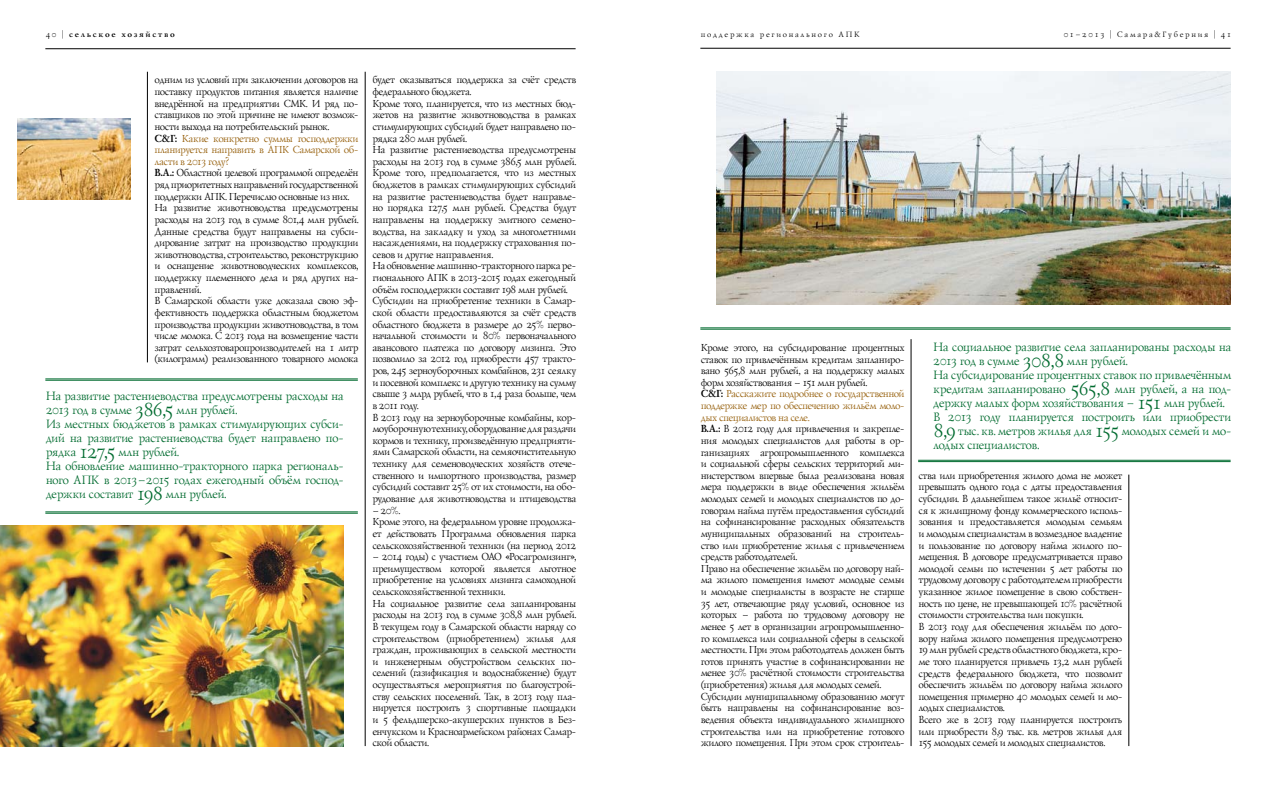
<style>
.page{position:relative;width:1276px;height:794px;background:#fff}
.page>*{position:absolute;margin:0;border:0;box-sizing:border-box;transform-origin:0 0}
.t1{font:12.5px/14px "Lazurski Exp Od CTT";letter-spacing:.005em;color:#006b2f;scale:.96 1}
.t2{font:10.5px/11.6px "Lazurski Exp Od CTT";letter-spacing:-.01em;color:#000;scale:.96 1}
.t3{font:8px "Lazurski Exp Od CTT";letter-spacing:.24em;color:#000}
.t4{font:700 8px "Lazurski C";letter-spacing:.24em;color:#000}
.s1{font-family:"Lazurski Exp Od CTT";font-weight:400}
.s2{font-family:"Lazurski C";font-weight:700}
.s3{color:#945c06}
.s4{font-size:19px}
</style>
<div class="page">
<hr style="left:45px;top:48px;width:530px;height:1px;background:#000">
<img style="left:716px;top:72px;width:514px;height:232px">
<hr style="left:1128px;top:474px;width:1px;height:272px;background:#000">
<hr style="left:911px;top:339px;width:1px;height:407px;background:#000">
<hr style="left:147px;top:72px;width:1px;height:290px;background:#000">
<hr style="left:365px;top:72px;width:1px;height:674px;background:#000">
<hr style="left:45px;top:378px;width:313px;height:1px;background:#006b2f">
<hr style="left:45px;top:380px;width:313px;height:1px;background:#006b2f">
<hr style="left:45px;top:511px;width:313px;height:1px;background:#006b2f">
<hr style="left:45px;top:513px;width:313px;height:1px;background:#006b2f">
<img style="left:0;top:525px;width:343px;height:221px">
<img style="left:17px;top:118px;width:113px;height:82px">
<hr style="left:918px;top:460px;width:312px;height:1px;background:#006b2f">
<hr style="left:918px;top:461px;width:312px;height:1px;background:#006b2f">
<hr style="left:700px;top:327px;width:530px;height:1px;background:#006b2f">
<hr style="left:700px;top:329px;width:530px;height:1px;background:#006b2f">
<hr style="left:700px;top:48px;width:530px;height:1px;background:#000">
<p class="t4" style="left:45px;top:29px;width:130px"><span class="s1">40 |</span> cельское хозяйство</p>
<p class="t3" style="left:700px;top:29px;width:160px">поддержка регионального АПК</p>
<p class="t3" style="left:1063px;top:29px;width:169px">01–2013 | Самара&amp;Губерния | 41</p>
<p class="t2" style="left:154px;top:74px;width:214px">одним из условий при заключении договоров на поставку продуктов питания является наличие внедрённой на предприятии СМК. И ряд по&shy;ставщиков по этой причине не имеют возмож&shy;ности выхода на потребительский рынок.<br><span class="s2">С&amp;Г:</span> <span class="s3">Какие конкретно суммы господдержки планируется направить в АПК Самарской об&shy;ласти в 2013 году?<br></span><span class="s2">В.А.:</span> Областной целевой программой определён ряд приоритетных направлений государственной поддержки АПК. Перечислю основные из них.<br>На развитие животноводства предусмотрены расходы на 2013 год в сумме 801,4 млн рублей.<br>Данные средства будут направлены на субси&shy;дирование затрат на производство продукции животноводства, строительство, реконструкцию и оснащение животноводческих комплексов, поддержку племенного дела и ряд других на&shy;правлений.<br>В Самарской области уже доказала свою эф&shy;фективность поддержка областным бюджетом производства продукции животноводства, в том числе молока. С 2013 года на возмещение части затрат сельхозтоваропроизводителей на 1 литр (килограмм) реализованного товарного молока</p>
<p class="t2" style="left:372px;top:74px;width:214px">будет оказываться поддержка за счёт средств федерального бюджета.<br>Кроме того, планируется, что из местных бюд&shy;жетов на развитие животноводства в рамках стимулирующих субсидий будет направлено по&shy;рядка 280 млн рублей.<br>На развитие растениеводства предусмотрены расходы на 2013 год в сумме 386,5 млн рублей.<br>Кроме того, предполагается, что из местных бюджетов в рамках стимулирующих субсидий на развитие растениеводства будет направле&shy;но порядка 127,5 млн рублей. Средства будут направлены на поддержку элитного семено&shy;водства, на закладку и уход за многолетними насаждениями, на поддержку страхования по&shy;севов и другие направления.<br>На обновление машинно-тракторного парка ре&shy;гионального АПК в 2013-2015 годах ежегодный объём господдержки составит 198 млн рублей.<br>Субсидии на приобретение техники в Самар&shy;ской области предоставляются за счёт средств областного бюджета в размере до 25% перво&shy;начальной стоимости и 80% первоначального авансового платежа по договору лизинга. Это позволило за 2012 год приобрести 457 тракто&shy;ров, 245 зерноуборочных комбайнов, 231 сеялку и посевной комплекс и другую технику на сумму свыше 3 млрд рублей, что в 1,4 раза больше, чем в 2011 году.<br>В 2013 году на зерноуборочные комбайны, кор&shy;моуборочную технику, оборудование для раздачи кормов и технику, произведённую предприяти&shy;ями Самарской области, на семяочистительную технику для семеноводческих хозяйств отече&shy;ственного и импортного производства, размер субсидий составит 25% от их стоимости, на обо&shy;рудование для животноводства и птицеводства</p>
<p class="t2" style="left:372px;top:504px;width:214px">– 20%.<br>Кроме этого, на федеральном уровне продолжа&shy;ет действовать Программа обновления парка сельскохозяйственной техники (на период 2012</p>
<p class="t2" style="left:372px;top:550px;width:214px">– 2014 годы) с участием ОАО «Росагролизинг», преимуществом которой является льготное приобретение на условиях лизинга самоходной сельскохозяйственной техники.<br>На социальное развитие села запланированы расходы на 2013 год в сумме 308,8 млн рублей.<br>В текущем году в Самарской области наряду со строительством (приобретением) жилья для граждан, проживающих в сельской местности и инженерным обустройством сельских по&shy;селений (газификация и водоснабжение) будут осуществляться мероприятия по благоустрой&shy;ству сельских поселений. Так, в 2013 году пла&shy;нируется построить 3 спортивные площадки и 5 фельдшерско-акушерских пунктов в Без&shy;енчукском и Красноармейском районах Самар&shy;ской области.</p>
<p class="t1" style="left:933px;top:339px;width:312px">На социальное развитие села запланированы расходы на 2013 год в сумме <span class="s4">308,8</span> млн рублей.<br>На субсидирование процентных ставок по привлечённым кредитам запланировано <span class="s4">565,8</span> млн рублей, а на под&shy;держку малых форм хозяйствования – <span class="s4">151</span> млн рублей.<br>В 2013 году планируется построить или приобрести <span class="s4">8,9</span> тыс. кв. метров жилья для <span class="s4">155</span> молодых семей и мо&shy;лодых специалистов.</p>
<p class="t2" style="left:700px;top:341px;width:214px">Кроме этого, на субсидирование процентных ставок по привлечённым кредитам запланиро&shy;вано 565,8 млн рублей, а на поддержку малых форм хозяйствования – 151 млн рублей.<br><span class="s2">С&amp;Г:</span> <span class="s3">Расскажите подробнее о государственной поддержке мер по обеспечению жильём моло&shy;дых специалистов на селе.<br></span><span class="s2">В.А.:</span> В 2012 году для привлечения и закрепле&shy;ния молодых специалистов для работы в ор&shy;ганизациях агропромышленного комплекса и социальной сферы сельских территорий ми&shy;нистерством впервые была реализована новая мера поддержки в виде обеспечения жильём молодых семей и молодых специалистов по до&shy;говорам найма путём предоставления субсидий на софинансирование расходных обязательств муниципальных образований на строитель&shy;ство или приобретение жилья с привлечением средств работодателей.<br>Право на обеспечение жильём по договору най&shy;ма жилого помещения имеют молодые семьи и молодые специалисты в возрасте не старше 35 лет, отвечающие ряду условий, основное из которых – работа по трудовому договору не менее 5 лет в организации агропромышленно&shy;го комплекса или социальной сферы в сельской местности. При этом работодатель должен быть готов принять участие в софинансировании не менее 30% расчётной стоимости строительства (приобретения) жилья для молодых семей.<br>Субсидии муниципальному образованию могут быть направлены на софинансирование воз&shy;ведения объекта индивидуального жилищного строительства или на приобретение готового жилого помещения. При этом срок строитель-</p>
<p class="t1" style="left:45px;top:388px;width:312px">На развитие растениеводства предусмотрены расходы на 2013 год в сумме <span class="s4">386,5</span> млн рублей.<br>Из местных бюджетов в рамках стимулирующих субси&shy;дий на развитие растениеводства будет направлено по&shy;рядка <span class="s4">127,5</span> млн рублей.<br>На обновление машинно-тракторного парка региональ&shy;ного АПК в 2013–2015 годах ежегодный объём господ&shy;держки составит <span class="s4">198</span> млн рублей.</p>
<p class="t2" style="left:918px;top:469px;width:214px">ства или приобретения жилого дома не может превышать одного года с даты предоставления субсидии. В дальнейшем такое жильё относит&shy;ся к жилищному фонду коммерческого исполь&shy;зования и предоставляется молодым семьям и молодым специалистам в возмездное владение и пользование по договору найма жилого по&shy;мещения. В договоре предусматривается право молодой семьи по истечении 5 лет работы по трудовому договору с работодателем приобрести указанное жилое помещение в свою собствен&shy;ность по цене, не превышающей 10% расчётной стоимости строительства или покупки.<br>В 2013 году для обеспечения жильём по дого&shy;вору найма жилого помещения предусмотрено 19 млн рублей средств областного бюджета, кро&shy;ме того планируется привлечь 13,2 млн рублей средств федерального бюджета, что позволит обеспечить жильём по договору найма жилого помещения примерно 40 молодых семей и мо&shy;лодых специалистов.<br>Всего же в 2013 году планируется построить или приобрести 8,9 тыс. кв. метров жилья для 155 молодых семей и молодых специалистов.</p>
</div>
